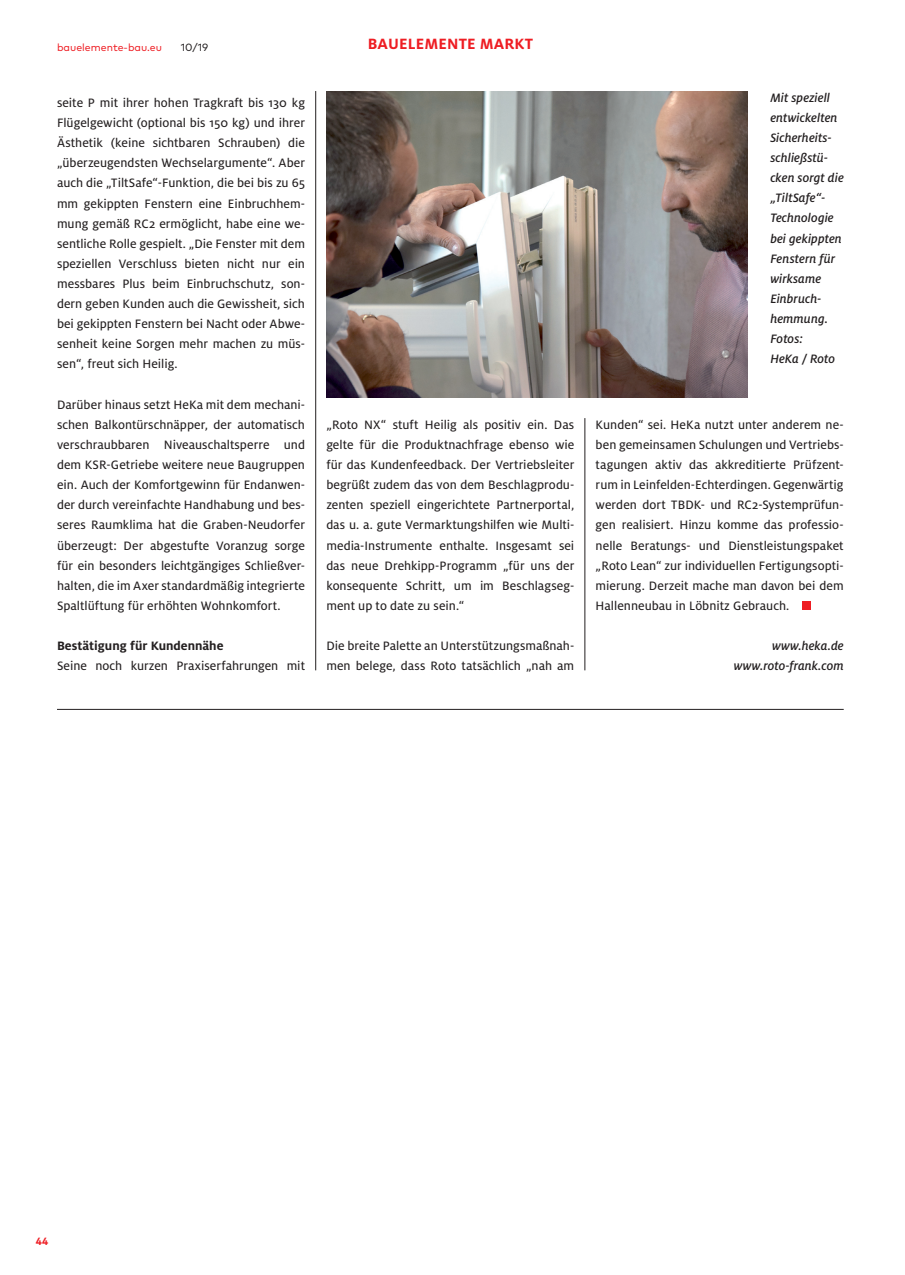
<style>
.page{position:relative;width:905px;height:1275px;background:#fff}
.page>*{position:absolute;margin:0;border:0;box-sizing:border-box;transform-origin:0 0}
.t1{font:700 16.5px "Milo Pro";letter-spacing:.01em;color:#ee1d23}
.t2{font:13.5px/20.1px "Milo Pro Text";color:#231f20;text-align:justify}
.t3{font:italic 500 13.5px/20.1px "Milo Pro";color:#231f20}
.t4{font:700 13.5px "Milo Pro";color:#231f20}
.t5{font:10.5px "Mark Pro";color:#ee1d23}
.t6{font:10.5px "Mark Pro";color:#231f20}
.t7{font:700 10.5px "Mark Pro";color:#ee1d23}
</style>
<div class="page">
<img style="left:326px;top:91px;width:421px;height:307px">
<div style="left:802px;top:601px;width:9px;height:9px;background:#ee1d23"></div>
<hr style="left:315px;top:91px;width:1px;height:579px;background:#231f20">
<hr style="left:585px;top:418px;width:1px;height:252px;background:#231f20">
<hr style="left:57px;top:709px;width:787px;height:1px;background:#231f20">
<p class="t5" style="left:57px;top:39px;width:107px">bauelemente-bau.eu</p>
<p class="t6" style="left:181px;top:39px;width:29px">10/19</p>
<p class="t2" style="left:57px;top:93px;width:250px">seite P mit ihrer hohen Tragkraft bis 130 kg Flügelgewicht (optional bis 150 kg) und ihrer Ästhetik (keine sichtbaren Schrauben) die „überzeugendsten Wechselargumente“. Aber auch die „TiltSafe“-Funktion, die bei bis zu 65 mm gekippten Fenstern eine Einbruchhem&shy;mung gemäß RC2 ermöglicht, habe eine we&shy;sentliche Rolle gespielt. „Die Fenster mit dem speziellen Verschluss bieten nicht nur ein messbares Plus beim Einbruchschutz, son&shy;dern geben Kunden auch die Gewissheit, sich bei gekippten Fenstern bei Nacht oder Abwe&shy;senheit keine Sorgen mehr machen zu müs&shy;sen“, freut sich Heilig.</p>
<p class="t2" style="left:57px;top:394px;width:250px">Darüber hinaus setzt HeKa mit dem mechani&shy;schen Balkontürschnäpper, der automatisch verschraubbaren Niveauschaltsperre und dem KSR-Getriebe weitere neue Baugruppen ein. Auch der Komfortgewinn für Endanwen&shy;der durch vereinfachte Handhabung und bes&shy;seres Raumklima hat die Graben-Neudorfer überzeugt: Der abgestufte Voranzug sorge für ein besonders leichtgängiges Schließver&shy;halten, die im Axer standardmäßig integrierte Spaltlüftung für erhöhten Wohnkomfort.</p>
<p class="t4" style="left:57px;top:638px;width:168px">Bestätigung für Kundennähe</p>
<p class="t2" style="left:57px;top:656px;width:249px">Seine noch kurzen Praxiserfahrungen mit</p>
<p class="t1" style="left:368px;top:34px;width:167px">Bauelemente Markt</p>
<p class="t2" style="left:326px;top:415px;width:250px">„Roto NX“ stuft Heilig als positiv ein. Das gelte für die Produktnachfrage ebenso wie für das Kundenfeedback. Der Vertriebsleiter begrüßt zudem das von dem Beschlagprodu&shy;zenten speziell eingerichtete Partnerportal, das u. a. gute Vermarktungshilfen wie Multi&shy;media-Instrumente enthalte. Insgesamt sei das neue Drehkipp-Programm „für uns der konsequente Schritt, um im Beschlagseg&shy;ment up to date zu sein.“</p>
<p class="t2" style="left:326px;top:636px;width:250px">Die breite Palette an Unterstützungsmaßnah&shy;men belege, dass Roto tatsächlich „nah am</p>
<p class="t3" style="left:770px;top:88px;width:75px">Mit speziell entwickelten<br>Sicherheits&shy;schließstü&shy;cken sorgt die „TiltSafe“-<br>Technologie bei gekippten<br>Fenstern für wirksame<br>Einbruch&shy;hemmung.<br>Fotos:<br>HeKa / Roto</p>
<p class="t2" style="left:596px;top:415px;width:250px">Kunden“ sei. HeKa nutzt unter anderem ne&shy;ben gemeinsamen Schulungen und Vertriebs&shy;tagungen aktiv das akkreditierte Prüfzent&shy;rum in Leinfelden-Echterdingen. Gegenwärtig werden dort TBDK- und RC2-Systemprüfun&shy;gen realisiert. Hinzu komme das professio&shy;nelle Beratungs- und Dienstleistungspaket „Roto Lean“ zur individuellen Fertigungsopti&shy;mierung. Derzeit mache man davon bei dem Hallenneubau in Löbnitz Gebrauch.</p>
<p class="t3" style="left:734px;top:636px;width:111px;text-align:right">www.heka.de www.roto-frank.com</p>
<p class="t7" style="left:36px;top:1233px;width:14px">44</p>
</div>
